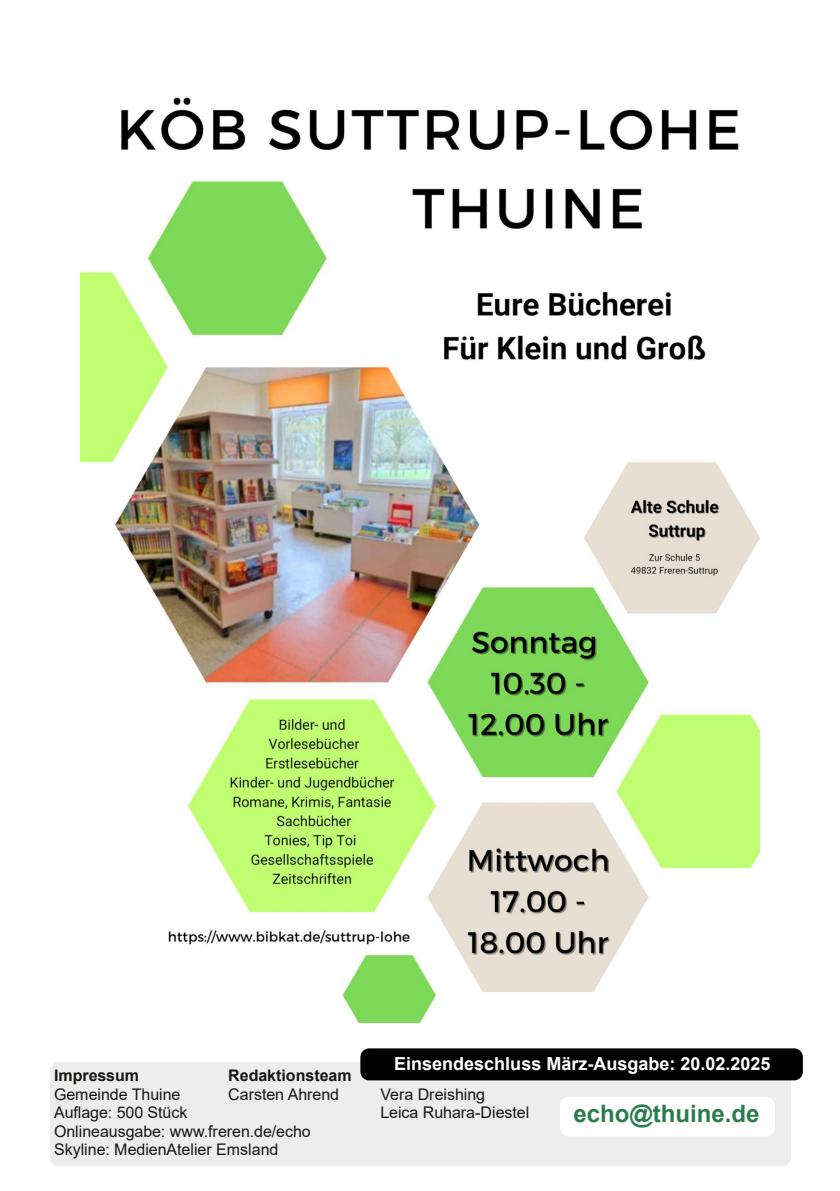
<style>
.page{position:relative;width:840px;height:1191px;background:#fff}
.page>*{position:absolute;margin:0;border:0;box-sizing:border-box;transform-origin:0 0}
.t1{font:700 24px "Arial";color:#297d4d}
.t2{font:700 18px "Arial";color:#fff}
.t3{font:16px/18.4px "Arial";letter-spacing:-.005em;color:#181715}
.t4{font:700 16px "Arial";color:#181715}
</style>
<div class="page">
<div style="left:50px;top:1062px;width:740px;height:104px;background:#ededed;border-radius:9px"></div>
<div style="left:560px;top:1096px;width:214px;height:40px;background:#fff;border-radius:9px"></div>
<div style="left:360px;top:1048px;width:442px;height:32px;background:#000;border-radius:9px"></div>
<img style="left:80px;top:97px;width:679px;height:925px">
<p class="t2" style="left:394px;top:1053px;width:378px">Einsendeschluss März-Ausgabe: 20.02.2025</p>
<p class="t4" style="left:54px;top:1067px;width:87px">Impressum</p>
<p class="t4" style="left:228px;top:1067px;width:125px">Redaktionsteam</p>
<p class="t3" style="left:54px;top:1085px;width:128px">Gemeinde Thuine</p>
<p class="t3" style="left:228px;top:1085px;width:112px">Carsten Ahrend</p>
<p class="t3" style="left:380px;top:1085px;width:106px">Vera Dreishing</p>
<p class="t3" style="left:54px;top:1103px;width:135px">Auflage: 500 Stück</p>
<p class="t3" style="left:380px;top:1103px;width:150px">Leica Ruhara-Diestel</p>
<p class="t3" style="left:54px;top:1121px;width:258px">Onlineausgabe: www.freren.de/echo<br>Skyline: MedienAtelier Emsland</p>
<h1 class="t1" style="left:573px;top:1100px;width:187px">echo@thuine.de</h1>
</div>
